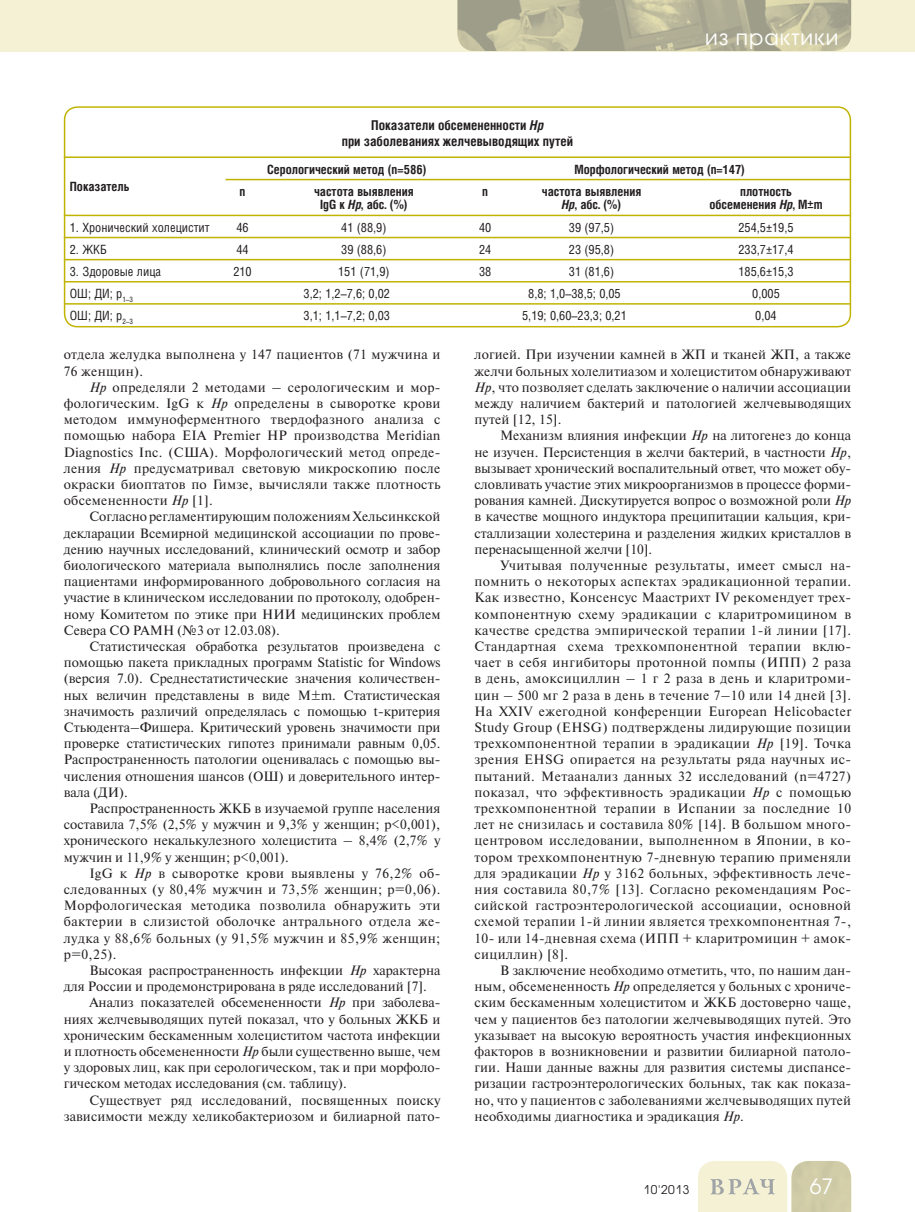
<style>
.page{position:relative;width:915px;height:1212px;background:#fff}
.page>*{position:absolute;margin:0;border:0;box-sizing:border-box;transform-origin:0 0}
.t1{font:21px "Avant Garde Gothic C";letter-spacing:.05em;color:#fff}
.t2{font:13.5px/16.2px "Newton C";letter-spacing:.01em;color:#231f20;text-align:justify}
.t3{font:700 13.5px/16.2px "Helios Cond";color:#231f20;text-align:center}
.t4{font:12.75px "Helios Cond";color:#231f20}
.t5{font:700 12.75px/13.5px "Helios Cond";color:#231f20;text-align:center}
.t6{font:12px "Avant Garde Gothic C";letter-spacing:.05em;color:#231f20}
.s1{font-style:italic}
</style>
<div class="page">
<div style="left:0;top:0;width:914px;height:51px;background:#f5f1d5"></div>
<svg style="left:698px;top:1161px;width:152px;height:51px;background:#e3e0c4"></svg>
<img style="left:457px;top:0;width:393px;height:51px">
<div style="left:64px;top:106px;width:786px;height:221px;border:2px solid #c1b400;border-radius:13px"></div>
<hr style="left:64px;top:156px;width:786px;height:2px;background:#c1b400">
<hr style="left:225px;top:179px;width:625px;height:1px;background:#c1b400">
<hr style="left:64px;top:215px;width:786px;height:1px;background:#c1b400">
<hr style="left:64px;top:237px;width:786px;height:1px;background:#c1b400">
<hr style="left:64px;top:259px;width:786px;height:1px;background:#c1b400">
<hr style="left:64px;top:281px;width:786px;height:1px;background:#c1b400">
<hr style="left:64px;top:303px;width:786px;height:2px;background:#c1b400">
<p class="t3" style="left:341px;top:119px;width:233px">Показатели обсемененности <span class="s1">Hp<br></span>при заболеваниях желчевыводящих путей</p>
<h1 class="t1" style="left:704px;top:27px;width:135px">из практики</h1>
<p class="t5" style="left:70px;top:182px;width:61px">Показатель</p>
<p class="t5" style="left:267px;top:164px;width:161px">Серологический метод (n=586)</p>
<p class="t5" style="left:574px;top:164px;width:172px">Морфологический метод (n=147)</p>
<p class="t5" style="left:239px;top:186px;width:7px">n</p>
<p class="t5" style="left:314px;top:186px;width:101px">частота выявления<br>IgG к <span class="s1">Hр</span>, абс. (%)</p>
<p class="t5" style="left:482px;top:186px;width:7px">n</p>
<p class="t5" style="left:541px;top:186px;width:101px">частота выявления<br><span class="s1">Нр</span>, абс. (%)</p>
<p class="t5" style="left:709px;top:186px;width:115px">плотность обсеменения <span class="s1">Нр</span>, M±m</p>
<p class="t4" style="left:70px;top:222px;width:141px">1. Хронический холецистит</p>
<p class="t4" style="left:236px;top:222px;width:14px">46</p>
<p class="t4" style="left:341px;top:222px;width:47px">41 (88,9)</p>
<p class="t4" style="left:479px;top:222px;width:14px">40</p>
<p class="t4" style="left:568px;top:222px;width:47px">39 (97,5)</p>
<p class="t4" style="left:738px;top:222px;width:57px">254,5±19,5</p>
<p class="t4" style="left:70px;top:244px;width:39px">2. ЖКБ</p>
<p class="t4" style="left:236px;top:244px;width:14px">44</p>
<p class="t4" style="left:341px;top:244px;width:47px">39 (88,6)</p>
<p class="t4" style="left:479px;top:244px;width:14px">24</p>
<p class="t4" style="left:568px;top:244px;width:47px">23 (95,8)</p>
<p class="t4" style="left:738px;top:244px;width:57px">233,7±17,4</p>
<p class="t4" style="left:70px;top:266px;width:93px">3. Здоровые лица</p>
<p class="t4" style="left:233px;top:266px;width:20px">210</p>
<p class="t4" style="left:338px;top:266px;width:53px">151 (71,9)</p>
<p class="t4" style="left:479px;top:266px;width:14px">38</p>
<p class="t4" style="left:568px;top:266px;width:47px">31 (81,6)</p>
<p class="t4" style="left:738px;top:266px;width:57px">185,6±15,3</p>
<p class="t4" style="left:70px;top:288px;width:65px">ОШ; ДИ; p<sub>1–3</sub></p>
<p class="t4" style="left:303px;top:288px;width:88px">3,2; 1,2–7,6; 0,02</p>
<p class="t4" style="left:528px;top:288px;width:94px">8,8; 1,0–38,5; 0,05</p>
<p class="t4" style="left:752px;top:288px;width:29px">0,005</p>
<p class="t4" style="left:70px;top:310px;width:65px">ОШ; ДИ; p<sub>2–3</sub></p>
<p class="t4" style="left:303px;top:310px;width:88px">3,1; 1,1–7,2; 0,03</p>
<p class="t4" style="left:522px;top:310px;width:106px">5,19; 0,60–23,3; 0,21</p>
<p class="t4" style="left:755px;top:310px;width:23px">0,04</p>
<p class="t2" style="left:64px;top:348px;width:378px">отдела желудка выполнена у 147 пациентов (71 мужчина и<br>76 женщин).</p>
<p class="t2" style="left:64px;top:380px;width:378px;text-indent:26px"><span class="s1">Hp</span> определяли 2 методами – серологическим и мор&shy;фологическим. IgG к <span class="s1">Hp</span> определены в сыворотке крови методом иммуноферментного твердофазного анализа с помощью набора EIA Premier HР производства Meridian Diagnostics Inc. (США). Морфологический метод опреде&shy;ления <span class="s1">Hp</span> предусматривал световую микроскопию после окраски биоптатов по Гимзе, вычисляли также плотность обсемененности <span class="s1">Hp</span> [1].</p>
<p class="t2" style="left:64px;top:510px;width:378px;text-indent:26px">Согласно регламентирующим положениям Хельсинкской декларации Всемирной медицинской ассоциации по прове&shy;дению научных исследований, клинический осмотр и забор биологического материала выполнялись после заполнения пациентами информированного добровольного согласия на участие в клиническом исследовании по протоколу, одобрен&shy;ному Комитетом по этике при НИИ медицинских проблем Севера СО РАМН (№3 от 12.03.08).</p>
<p class="t2" style="left:64px;top:640px;width:378px;text-indent:26px">Статистическая обработка результатов произведена с помощью пакета прикладных программ Statistic for Windows (версия 7.0). Среднестатистические значения количествен&shy;ных величин представлены в виде М±m. Статистическая значимость различий определялась с помощью t-критерия Стьюдента–Фишера. Критический уровень значимости при проверке статистических гипотез принимали равным 0,05.<br>Распространенность патологии оценивалась с помощью вы&shy;числения отношения шансов (ОШ) и доверительного интер&shy;вала (ДИ).</p>
<p class="t2" style="left:64px;top:802px;width:378px;text-indent:26px">Распространенность ЖКБ в изучаемой группе населения составила 7,5% (2,5% у мужчин и 9,3% у женщин; p&lt;0,001), хронического некалькулезного холецистита – 8,4% (2,7% у мужчин и 11,9% у женщин; p&lt;0,001).</p>
<p class="t2" style="left:64px;top:866px;width:378px;text-indent:26px">IgG к <span class="s1">Hp</span> в сыворотке крови выявлены у 76,2% об&shy;следованных (у 80,4% мужчин и 73,5% женщин; p=0,06).<br>Морфологическая методика позволила обнаружить эти бактерии в слизистой оболочке антрального отдела же&shy;лудка у 88,6% больных (у 91,5% мужчин и 85,9% женщин; p=0,25).</p>
<p class="t2" style="left:64px;top:964px;width:378px;text-indent:26px">Высокая распространенность инфекции <span class="s1">Hp</span> характерна для России и продемонстрирована в ряде исследований [7].</p>
<p class="t2" style="left:64px;top:996px;width:378px;text-indent:26px">Анализ показателей обсемененности <span class="s1">Hp</span> при заболева&shy;ниях желчевыводящих путей показал, что у больных ЖКБ и хроническим бескаменным холециститом частота инфекции и плотность обсемененности <span class="s1">Hp</span> были существенно выше, чем у здоровых лиц, как при серологическом, так и при морфоло&shy;гическом методах исследования (см. таблицу).</p>
<p class="t2" style="left:64px;top:1093px;width:378px;text-align:right">Существует ряд исследований, посвященных поиску зависимости между хеликобактериозом и билиарной пато-</p>
<p class="t2" style="left:474px;top:348px;width:378px">логией. При изучении камней в ЖП и тканей ЖП, а также желчи больных холелитиазом и холециститом обнаруживают <span class="s1">Hр</span>, что позволяет сделать заключение о наличии ассоциации между наличием бактерий и патологией желчевыводящих путей [12, 15].</p>
<p class="t2" style="left:474px;top:429px;width:378px;text-indent:26px">Механизм влияния инфекции <span class="s1">Hр</span> на литогенез до конца не изучен. Персистенция в желчи бактерий, в частности <span class="s1">Hр</span>, вызывает хронический воспалительный ответ, что может обу&shy;словливать участие этих микроорганизмов в процессе форми&shy;рования камней. Дискутируется вопрос о возможной роли <span class="s1">Hр </span>в качестве мощного индуктора преципитации кальция, кри&shy;сталлизации холестерина и разделения жидких кристаллов в перенасыщенной желчи [10].</p>
<p class="t2" style="left:474px;top:559px;width:378px;text-indent:26px">Учитывая полученные результаты, имеет смысл на&shy;помнить о некоторых аспектах эрадикационной терапии.<br>Как известно, Консенсус Маастрихт IV рекомендует трех&shy;компонентную схему эрадикации с кларитромицином в качестве средства эмпирической терапии 1-й линии [17].<br>Стандартная схема трехкомпонентной терапии вклю&shy;чает в себя ингибиторы протонной помпы (ИПП) 2 раза в день, амоксициллин – 1 г 2 раза в день и кларитроми&shy;цин – 500 мг 2 раза в день в течение 7–10 или 14 дней [3].<br>На XXIV ежегодной конференции European Helicobacter Study Group (EHSG) подтверждены лидирующие позиции трехкомпонентной терапии в эрадикации <span class="s1">Hp</span> [19]. Точка зрения EHSG опирается на результаты ряда научных ис&shy;пытаний. Метаанализ данных 32 исследований (n=4727) показал, что эффективность эрадикации <span class="s1">Hp</span> с помощью трехкомпонентной терапии в Испании за последние 10 лет не снизилась и составила 80% [14]. В большом много&shy;центровом исследовании, выполненном в Японии, в ко&shy;тором трехкомпонентную 7-дневную терапию применяли для эрадикации <span class="s1">Hp</span> у 3162 больных, эффективность лече&shy;ния составила 80,7% [13]. Согласно рекомендациям Рос&shy;сийской гастроэнтерологической ассоциации, основной схемой терапии 1-й линии является трехкомпонентная 7-, 10- или 14-дневная схема (ИПП + кларитромицин + амок&shy;сициллин) [8].</p>
<p class="t2" style="left:474px;top:964px;width:378px;text-indent:26px">В заключение необходимо отметить, что, по нашим дан&shy;ным, обсемененность <span class="s1">Hp</span> определяется у больных с хрониче&shy;ским бескаменным холециститом и ЖКБ достоверно чаще, чем у пациентов без патологии желчевыводящих путей. Это указывает на высокую вероятность участия инфекционных факторов в возникновении и развитии билиарной патоло&shy;гии. Наши данные важны для развития системы диспансе&shy;ризации гастроэнтерологических больных, так как показа&shy;но, что у пациентов с заболеваниями желчевыводящих путей необходимы диагностика и эрадикация <span class="s1">Hp</span>.</p>
<p class="t6" style="left:643px;top:1184px;width:47px">10'2013</p>
<h1 class="t1" style="left:809px;top:1177px;width:25px">67</h1>
</div>
